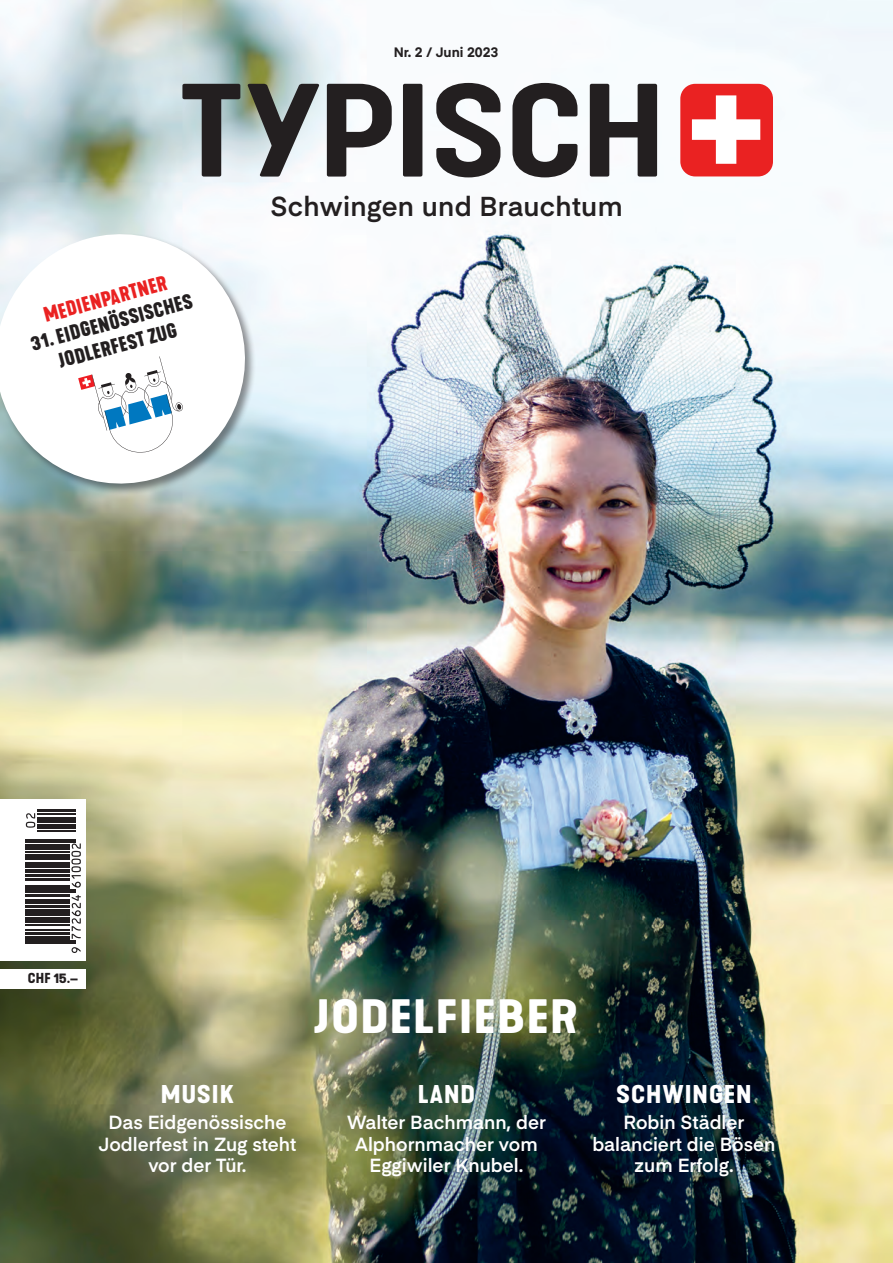
<style>
.page{position:relative;width:893px;height:1263px;background:#fff}
.page>*{position:absolute;margin:0;border:0;box-sizing:border-box;transform-origin:0 0}
.t1{font:700 expanded 45px "Kapra Neue";letter-spacing:.03em;color:#fff;scale:1.05 1}
.t2{font:600 27px "Eina 02";letter-spacing:.01em;color:#231f20}
.t3{font:700 expanded 24px "Kapra Neue";letter-spacing:.04em;color:#fff}
.t4{font:700 19.8px/23.9px "Kapra Neue";color:#231f20;text-align:center}
.t5{font:700 19.8px "Kapra Neue";color:#ea2222}
.t6{font:600 18.75px/21.8px "Eina 02";color:#fff;text-align:center}
.t7{font:700 13.5px "Eina 02";color:#231f20}
.t8{font:700 expanded 13.5px "Kapra Neue";color:#231f20}
</style>
<div class="page">
<img style="left:0;top:0;width:893px;height:1263px">
<div style="left:0;top:969px;width:85px;height:19px;background:#fff"></div>
<div style="left:0;top:799px;width:85px;height:161px;background:#fff"></div>
<svg style="left:26px;top:811px;width:54px;height:141px"></svg>
<svg style="left:72px;top:947px;width:9px;height:6px"></svg>
<hr style="left:26px;top:942px;width:50px;height:1px;background:#231f20">
<hr style="left:26px;top:940px;width:50px;height:1px;background:#231f20">
<hr style="left:26px;top:936px;width:44px;height:3px;background:#231f20">
<hr style="left:26px;top:932px;width:44px;height:3px;background:#231f20">
<hr style="left:26px;top:929px;width:44px;height:1px;background:#231f20">
<hr style="left:26px;top:925px;width:44px;height:1px;background:#231f20">
<hr style="left:26px;top:920px;width:44px;height:3px;background:#231f20">
<hr style="left:26px;top:917px;width:44px;height:2px;background:#231f20">
<hr style="left:26px;top:915px;width:44px;height:1px;background:#231f20">
<div style="left:26px;top:909px;width:44px;height:5px;background:#231f20"></div>
<hr style="left:26px;top:905px;width:44px;height:2px;background:#231f20">
<hr style="left:26px;top:902px;width:44px;height:2px;background:#231f20">
<svg style="left:72px;top:895px;width:9px;height:44px"></svg>
<hr style="left:26px;top:899px;width:44px;height:1px;background:#231f20">
<hr style="left:26px;top:894px;width:44px;height:2px;background:#231f20">
<hr style="left:26px;top:892px;width:50px;height:1px;background:#231f20">
<hr style="left:26px;top:889px;width:50px;height:2px;background:#231f20">
<hr style="left:26px;top:887px;width:44px;height:1px;background:#231f20">
<hr style="left:26px;top:885px;width:44px;height:1px;background:#231f20">
<hr style="left:26px;top:878px;width:44px;height:3px;background:#231f20">
<hr style="left:26px;top:874px;width:44px;height:2px;background:#231f20">
<hr style="left:26px;top:870px;width:44px;height:3px;background:#231f20">
<hr style="left:26px;top:866px;width:44px;height:1px;background:#231f20">
<hr style="left:26px;top:862px;width:44px;height:3px;background:#231f20">
<hr style="left:26px;top:859px;width:44px;height:1px;background:#231f20">
<hr style="left:26px;top:854px;width:44px;height:4px;background:#231f20">
<hr style="left:26px;top:851px;width:44px;height:1px;background:#231f20">
<svg style="left:71px;top:843px;width:10px;height:44px"></svg>
<hr style="left:26px;top:848px;width:44px;height:2px;background:#231f20">
<hr style="left:26px;top:844px;width:44px;height:3px;background:#231f20">
<hr style="left:26px;top:841px;width:50px;height:1px;background:#231f20">
<hr style="left:26px;top:839px;width:50px;height:1px;background:#231f20">
<hr style="left:37px;top:830px;width:39px;height:1px;background:#231f20">
<hr style="left:37px;top:827px;width:39px;height:2px;background:#231f20">
<hr style="left:37px;top:825px;width:39px;height:1px;background:#231f20">
<hr style="left:37px;top:819px;width:39px;height:3px;background:#231f20">
<hr style="left:37px;top:817px;width:39px;height:1px;background:#231f20">
<svg style="left:26px;top:813px;width:9px;height:15px"></svg>
<hr style="left:37px;top:814px;width:39px;height:1px;background:#231f20">
<hr style="left:37px;top:809px;width:39px;height:2px;background:#231f20">
<svg style="left:182px;top:84px;width:58px;height:93px;background:#80878a"></svg>
<svg style="left:247px;top:84px;width:72px;height:93px;background:#898e8d"></svg>
<div style="left:403px;top:84px;width:19px;height:93px;background:#231f20;border-radius:2px"></div>
<svg style="left:436px;top:83px;width:64px;height:94px"></svg>
<svg style="left:512px;top:83px;width:65px;height:94px"></svg>
<svg style="left:590px;top:84px;width:67px;height:93px"></svg>
<svg style="left:327px;top:84px;width:65px;height:93px"></svg>
<div style="left:680px;top:84px;width:93px;height:92px;background:#ea2222;border-radius:15px"></div>
<svg style="left:692px;top:95px;width:68px;height:69px"></svg>
<svg style="left:0;top:221px;width:258px;height:276px"></svg>
<svg style="left:78px;top:348px;width:119px;height:108px"></svg>
<p class="t7" style="left:394px;top:42px;width:106px">Nr. 2 / Juni 2023</p>
<p class="t5" style="left:41px;top:303px;width:128px;rotate:-15deg">MEDIENPARTNER</p>
<p class="t4" style="left:28px;top:332px;width:168px;rotate:-15deg">31. EIDGENÖSSISCHES<br>JODLERFEST ZUG</p>
<h2 class="t2" style="left:270px;top:187px;width:354px">Schwingen und Brauchtum</h2>
<p class="t8" style="left:28px;top:969px;width:52px">CHF 15.–</p>
<h1 class="t1" style="left:315px;top:987px;width:252px">JODELFIEBER</h1>
<p class="t3" style="left:161px;top:1078px;width:74px">MUSIK</p>
<p class="t6" style="left:98px;top:1110px;width:199px">Das Eidgenössische<br>Jodlerfest in Zug steht vor der Tür.</p>
<p class="t3" style="left:418px;top:1078px;width:59px">LAND</p>
<p class="t6" style="left:347px;top:1110px;width:200px">Walter Bachmann, der<br>Alphornmacher vom<br>Eggiwiler Knubel.</p>
<p class="t3" style="left:616px;top:1078px;width:137px">SCHWINGEN</p>
<p class="t6" style="left:592px;top:1110px;width:185px">Robin Städler balanciert die Bösen zum Erfolg.</p>
</div>
